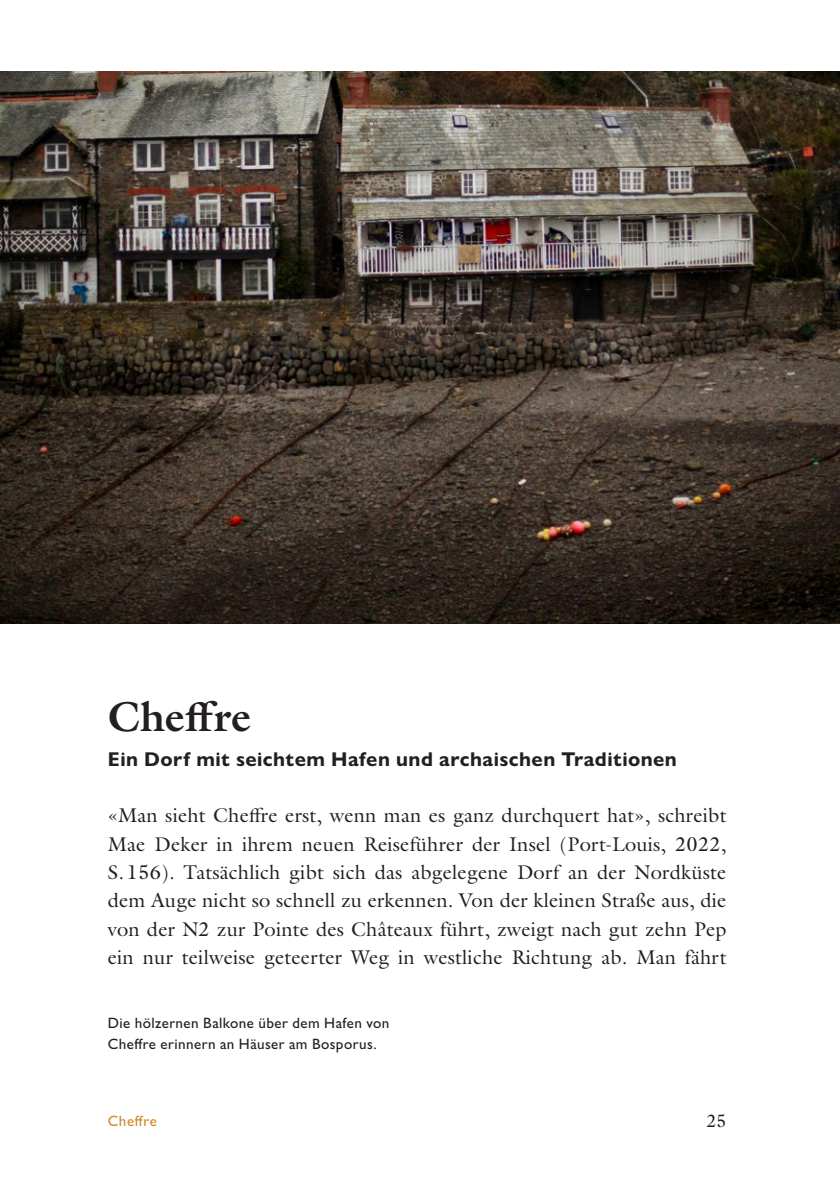
<style>
.page{position:relative;width:840px;height:1191px;background:#fff}
.page>*{position:absolute;margin:0;border:0;box-sizing:border-box;transform-origin:0 0}
.Titel{font:700 42px "Galliard Pro";color:#231f20}
.Lauftext_stumpf{font:20px/28.4px "Galliard Pro";letter-spacing:.01em;color:#231f20;text-align:justify}
.Unterzeile{font:700 20px "Gill Sans Nova";letter-spacing:.025em;color:#231f20}
.t1{font:18px "Galliard Pro";color:#231f20}
.Bildlegende{font:500 15px/21.2px "Gill Sans Nova";letter-spacing:.03em;color:#231f20}
.t2{font:500 15px "Gill Sans Nova";letter-spacing:.035em;color:#cf8b2b}
</style>
<div class="page">
<img style="left:0;top:71px;width:839px;height:553px">
<p class="Titel" style="left:108px;top:689px;width:144px">Cheffre</p>
<p class="Unterzeile" style="left:108px;top:746px;width:570px">Ein Dorf mit seichtem Hafen und archaischen Traditionen</p>
<p class="Lauftext_stumpf" style="left:108px;top:801px;width:619px">«Man sieht Cheffre erst, wenn man es ganz durchquert hat», schreibt Mae Deker in ihrem neuen Reiseführer der Insel (Port-Louis, 2022, S. 156). Tatsächlich gibt sich das abgelegene Dorf an der Nordküste dem Auge nicht so schnell zu erkennen. Von der kleinen Straße aus, die von der N2 zur Pointe des Châteaux führt, zweigt nach gut zehn Pep ein nur teilweise geteerter Weg in westliche Richtung ab. Man fährt</p>
<p class="Bildlegende" style="left:108px;top:1012px;width:283px">Die hölzernen Balkone über dem Hafen von<br>Cheffre erinnern an Häuser am Bosporus.</p>
<p class="t2" style="left:108px;top:1111px;width:51px">Cheffre</p>
<p class="t1" style="left:706px;top:1108px;width:22px">25</p>
</div>
